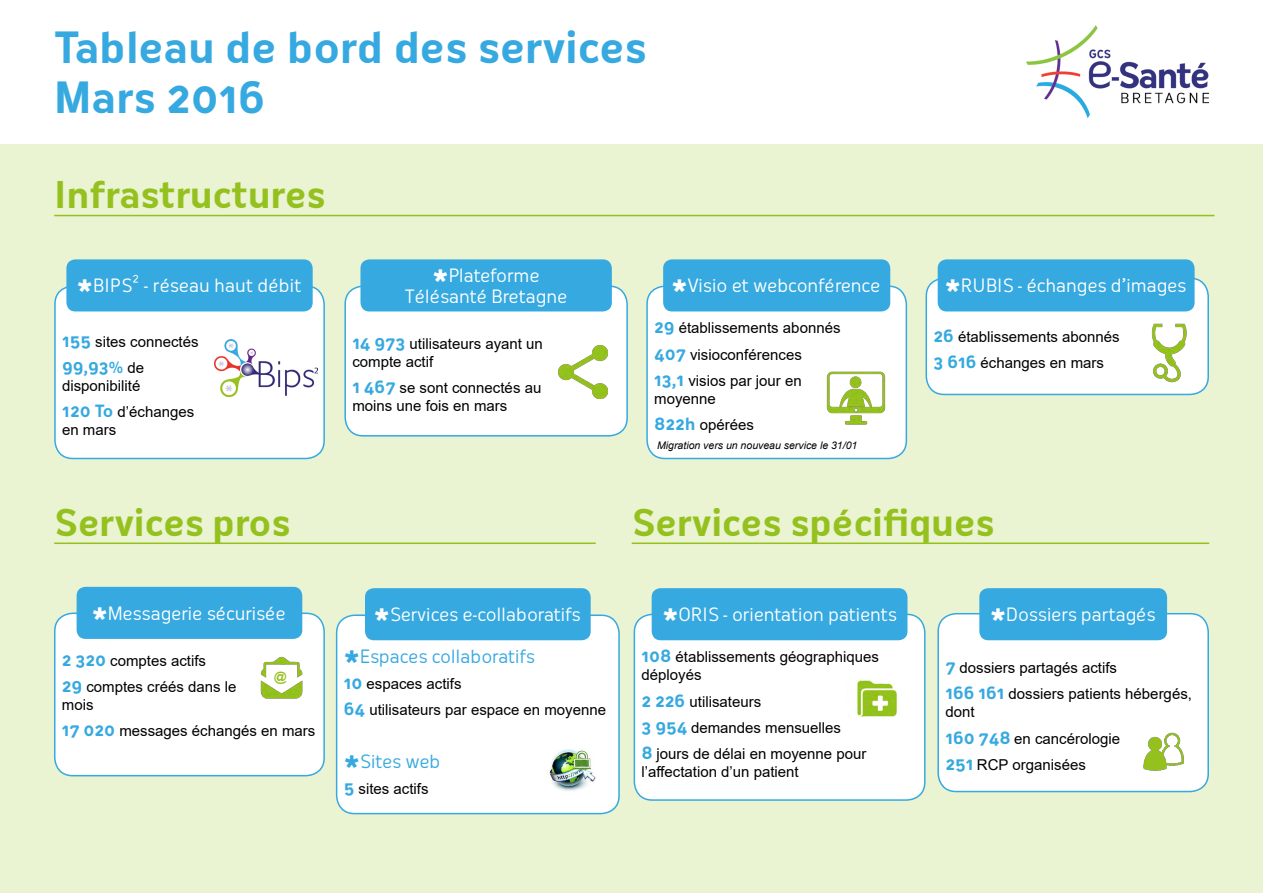
<style>
.page{position:relative;width:1263px;height:893px;background:#fff}
.page>*{position:absolute;margin:0;border:0;box-sizing:border-box;transform-origin:0 0}
.t1{font:700 42px/50.4px "Oceania";letter-spacing:-.01em;color:#36a9e0}
.t2{font:700 36px "Oceania";letter-spacing:-.01em;color:#95c11e}
.t3{font:18px/21.6px "Oceania";letter-spacing:-.015em;color:#fff}
.t4{font:18px "Oceania";letter-spacing:-.02em;color:#36a9e0}
.t5{font:700 16.5px "Oceania";color:#36a9e0}
.t6{font:15px/26.2px "Arial";color:#000}
.t7{font:700 12.9px "Arial";color:#95c11e}
.t8{font:italic 10.5px "Arial";color:#000}
.s1{font-family:"Oceania";font-weight:700;font-size:16.5px;color:#36a9e0}
.s2{font-family:"Arial";font-weight:400;font-size:15px;color:#000}
</style>
<div class="page">
<img style="left:1026px;top:26px;width:183px;height:92px">
<div style="left:0;top:145px;width:1263px;height:748px;background:#eaf3d2"></div>
<hr style="left:54px;top:215px;width:1160px;height:1px;background:#95c11e">
<div style="left:55px;top:286px;width:269px;height:172px;background:#fff;border-radius:18px"></div>
<div style="left:54px;top:285px;width:271px;height:174px;border:2px solid #36a9e0;border-radius:18px"></div>
<div style="left:66px;top:259px;width:247px;height:52px;background:#36a9e0;border-radius:9px"></div>
<img style="left:215px;top:340px;width:102px;height:56px">
<div style="left:926px;top:278px;width:282px;height:116px;background:#fff;border-radius:18px"></div>
<div style="left:925px;top:278px;width:284px;height:117px;border:2px solid #36a9e0;border-radius:18px"></div>
<div style="left:938px;top:259px;width:256px;height:52px;background:#36a9e0;border-radius:9px"></div>
<img style="left:1151px;top:323px;width:36px;height:60px">
<div style="left:647px;top:286px;width:259px;height:172px;background:#fff;border-radius:18px"></div>
<div style="left:646px;top:285px;width:261px;height:174px;border:2px solid #36a9e0;border-radius:18px"></div>
<div style="left:663px;top:259px;width:227px;height:52px;background:#36a9e0;border-radius:9px"></div>
<img style="left:826px;top:371px;width:59px;height:53px">
<div style="left:345px;top:286px;width:282px;height:150px;background:#fff;border-radius:18px"></div>
<div style="left:344px;top:285px;width:284px;height:152px;border:2px solid #36a9e0;border-radius:18px"></div>
<div style="left:360px;top:259px;width:252px;height:52px;background:#36a9e0;border-radius:9px"></div>
<img style="left:558px;top:345px;width:50px;height:54px">
<div style="left:55px;top:613px;width:269px;height:163px;background:#fff;border-radius:18px"></div>
<div style="left:54px;top:613px;width:271px;height:163px;border:2px solid #36a9e0;border-radius:18px"></div>
<div style="left:77px;top:587px;width:225px;height:52px;background:#36a9e0;border-radius:9px"></div>
<img style="left:260px;top:656px;width:43px;height:43px">
<div style="left:337px;top:615px;width:282px;height:199px;background:#fff;border-radius:18px"></div>
<div style="left:336px;top:614px;width:284px;height:200px;border:2px solid #36a9e0;border-radius:18px"></div>
<div style="left:365px;top:588px;width:226px;height:52px;background:#36a9e0;border-radius:9px"></div>
<img style="left:549px;top:749px;width:47px;height:42px">
<hr style="left:54px;top:542px;width:542px;height:2px;background:#95c11e">
<hr style="left:632px;top:542px;width:577px;height:2px;background:#95c11e">
<div style="left:634px;top:614px;width:291px;height:186px;background:#fff;border-radius:18px"></div>
<div style="left:634px;top:614px;width:291px;height:187px;border:2px solid #36a9e0;border-radius:18px"></div>
<div style="left:652px;top:588px;width:255px;height:52px;background:#36a9e0;border-radius:9px"></div>
<img style="left:856px;top:679px;width:41px;height:38px">
<div style="left:938px;top:614px;width:270px;height:177px;background:#fff;border-radius:18px"></div>
<div style="left:937px;top:613px;width:272px;height:179px;border:2px solid #36a9e0;border-radius:18px"></div>
<div style="left:979px;top:588px;width:188px;height:52px;background:#36a9e0;border-radius:9px"></div>
<img style="left:1143px;top:732px;width:41px;height:39px">
<h1 class="t1" style="left:54px;top:22px;width:594px">Tableau de bord des services<br>Mars 2016</h1>
<h2 class="t2" style="left:54px;top:173px;width:273px">Infrastructures</h2>
<p class="t3" style="left:93px;top:275px;width:210px">BIPS² - réseau haut débit</p>
<p class="t6" style="left:62px;top:328px;width:138px"><span class="s1">155</span> sites connectés</p>
<p class="t5" style="left:62px;top:357px;width:84px">99,93% <span class="s2">de</span></p>
<p class="t6" style="left:62px;top:373px;width:134px">disponibilité<br><span class="s1">120 To</span> d’échanges</p>
<p class="t6" style="left:62px;top:417px;width:56px">en mars</p>
<p class="t3" style="left:405px;top:264px;width:164px;text-indent:44px">Plateforme<br>Télésanté Bretagne</p>
<p class="t6" style="left:352px;top:334px;width:192px;line-height:18px"><span class="s1">14 973</span> utilisateurs ayant un compte actif</p>
<p class="t6" style="left:352px;top:378px;width:191px;line-height:18px"><span class="s1">1 467</span> se sont connectés au moins une fois en mars</p>
<p class="t3" style="left:688px;top:275px;width:194px">Visio et webconférence</p>
<p class="t6" style="left:654px;top:315px;width:188px"><span class="s1">29</span> établissements abonnés<br><span class="s1">407</span> visioconférences<br><span class="s1">13,1</span> visios par jour en</p>
<p class="t6" style="left:654px;top:385px;width:101px">moyenne<br><span class="s1">822h</span> opérées</p>
<p class="t8" style="left:657px;top:438px;width:202px">Migration vers un nouveau service le 31/01</p>
<p class="t3" style="left:961px;top:275px;width:227px">RUBIS - échanges d’images</p>
<p class="t6" style="left:933px;top:324px;width:188px"><span class="s1">26</span> établissements abonnés<br><span class="s1">3 616</span> échanges en mars</p>
<h2 class="t2" style="left:54px;top:501px;width:238px">Services pros</h2>
<h2 class="t2" style="left:632px;top:501px;width:364px">Services spécifiques</h2>
<p class="t3" style="left:108px;top:602px;width:179px">Messagerie sécurisée</p>
<p class="t3" style="left:390px;top:604px;width:192px">Services e-collaboratifs</p>
<p class="t3" style="left:678px;top:604px;width:220px">ORIS - orientation patients</p>
<p class="t3" style="left:1006px;top:604px;width:151px">Dossiers partagés</p>
<p class="t6" style="left:62px;top:647px;width:176px"><span class="s1">2 320</span> comptes actifs<br><span class="s1">29</span> comptes créés dans le</p>
<p class="t6" style="left:62px;top:691px;width:255px">mois<br><span class="s1">17 020</span> messages échangés en mars</p>
<p class="t7" style="left:274px;top:667px;width:14px">@</p>
<p class="t4" style="left:360px;top:646px;width:177px">Espaces collaboratifs</p>
<p class="t6" style="left:344px;top:670px;width:264px"><span class="s1">10</span> espaces actifs<br><span class="s1">64</span> utilisateurs par espace en moyenne</p>
<p class="t4" style="left:360px;top:750px;width:82px">Sites web</p>
<p class="t6" style="left:344px;top:775px;width:86px"><span class="s1">5</span> sites actifs</p>
<p class="t6" style="left:641px;top:648px;width:239px;line-height:18px"><span class="s1">108</span> établissements géographiques déployés</p>
<p class="t6" style="left:641px;top:688px;width:226px"><span class="s1">2 226</span> utilisateurs<br><span class="s1">3 954</span> demandes mensuelles<br><span class="s1">8</span> jours de délai en moyenne pour</p>
<p class="t6" style="left:641px;top:758px;width:159px">l’affectation d’un patient</p>
<p class="t6" style="left:945px;top:655px;width:248px"><span class="s1">7</span> dossiers partagés actifs<br><span class="s1">166 161</span> dossiers patients hébergés,</p>
<p class="t6" style="left:945px;top:699px;width:176px">dont<br><span class="s1">160 748</span> en cancérologie<br><span class="s1">251</span> RCP organisées</p>
</div>
